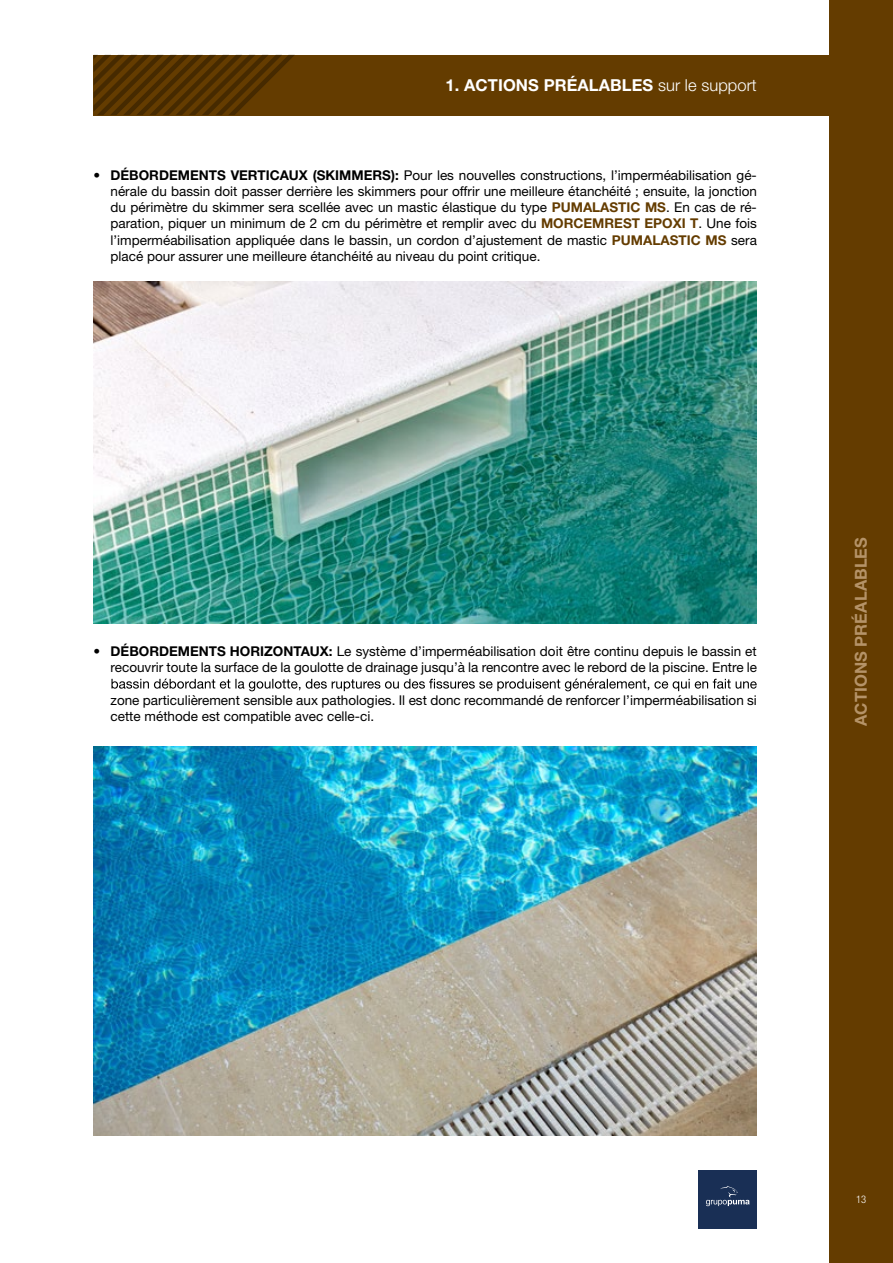
<style>
.page{position:relative;width:893px;height:1263px;background:#fff}
.page>*{position:absolute;margin:0;border:0;box-sizing:border-box;transform-origin:0 0}
.t1{font:700 16.5px "Helvetica Neue LT Std";letter-spacing:.005em;color:#fff}
.t2{font:700 16.5px "Helvetica Neue LT Std";letter-spacing:.005em;color:#b59368}
.t3{font:13.5px/16.2px "Helvetica Neue LT Std";color:#000;text-align:justify}
.t4{font:300 condensed 10.5px "Helvetica Neue LT Std";color:#fff}
.s1{font-weight:300}
.s2{font-weight:700}
.s3{font-weight:700;color:#643c00}
</style>
<div class="page">
<div style="left:94px;top:55px;width:799px;height:60px;background:#643c00"></div>
<svg style="left:94px;top:55px;width:200px;height:60px"></svg>
<svg style="left:111px;top:679px;width:646px;height:12px"></svg>
<img style="left:94px;top:281px;width:663px;height:342px">
<img style="left:94px;top:746px;width:663px;height:389px">
<div style="left:829px;top:0;width:64px;height:1263px;background:#643c00"></div>
<div style="left:699px;top:1170px;width:58px;height:58px;background:#192f55"></div>
<svg style="left:706px;top:1186px;width:44px;height:20px"></svg>
<p class="t1" style="left:446px;top:75px;width:313px">1. ACTIONS PRÉALABLES <span class="s1">sur le support</span></p>
<p class="t3" style="left:111px;top:167px;width:648px;text-indent:-17px">• <span class="s2">DÉBORDEMENTS VERTICAUX (SKIMMERS):</span> Pour les nouvelles constructions, l’imperméabilisation gé&shy;nérale du bassin doit passer derrière les skimmers pour offrir une meilleure étanchéité ; ensuite, la jonction du périmètre du skimmer sera scellée avec un mastic élastique du type <span class="s3">PUMALASTIC MS</span>. En cas de ré&shy;paration, piquer un minimum de 2 cm du périmètre et remplir avec du <span class="s3">MORCEMREST EPOXI T</span>. Une fois l’imperméabilisation appliquée dans le bassin, un cordon d’ajustement de mastic <span class="s3">PUMALASTIC MS</span> sera placé pour assurer une meilleure étanchéité au niveau du point critique.</p>
<p class="t3" style="left:94px;top:643px;width:665px;text-align:right">• <span class="s2">DÉBORDEMENTS HORIZONTAUX:</span> Le système d’imperméabilisation doit être continu depuis le bassin et recouvrir toute la surface de la goulotte de drainage jusqu’à la rencontre avec le rebord de la piscine. Entre le</p>
<p class="t3" style="left:111px;top:692px;width:648px">zone particulièrement sensible aux pathologies. Il est donc recommandé de renforcer l’imperméabilisation si cette méthode est compatible avec celle-ci.</p>
<p class="t2" style="left:851px;top:726px;width:190px;rotate:-90deg">ACTIONS PRÉALABLES</p>
<p class="t4" style="left:856px;top:1193px;width:12px">13</p>
</div>
